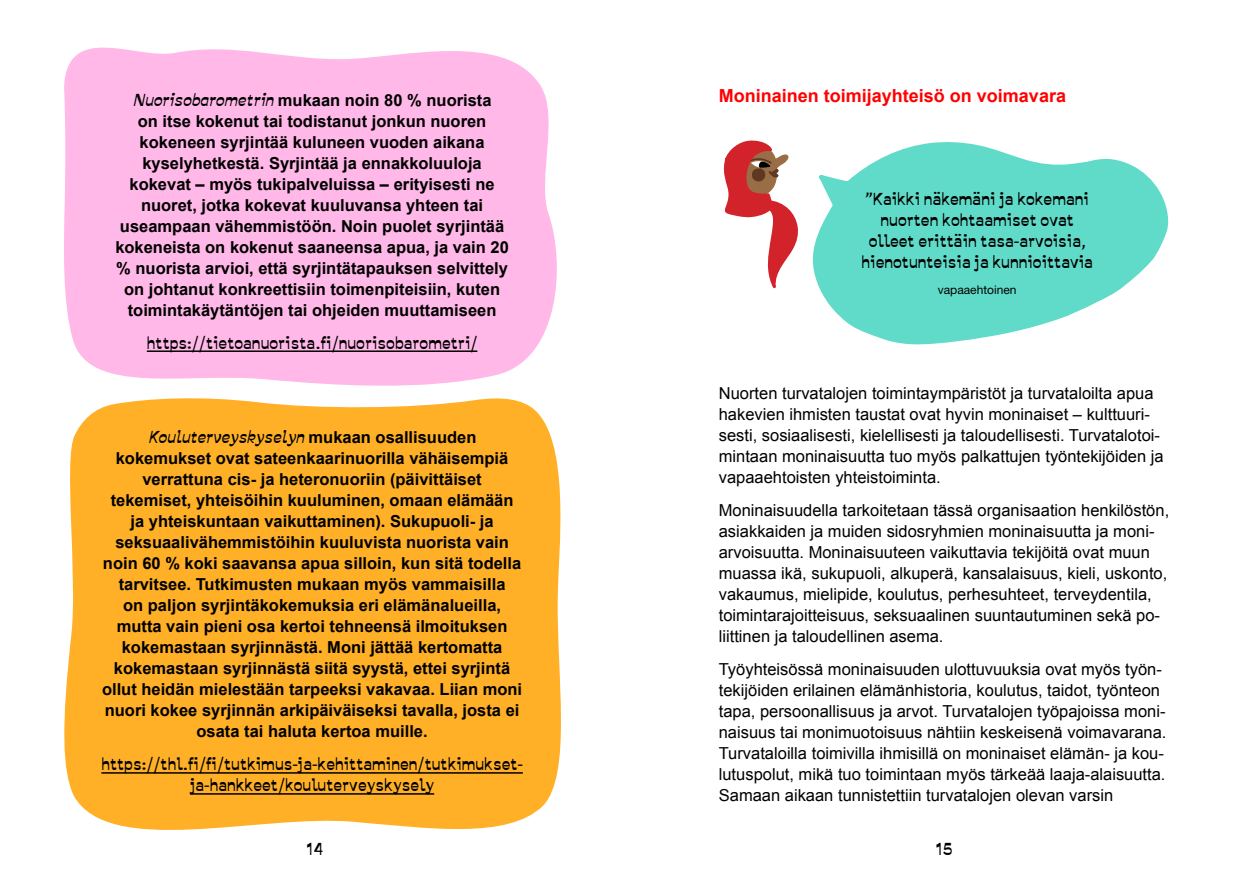
<style>
.page{position:relative;width:1259px;height:893px;background:#fff}
.page>*{position:absolute;margin:0;border:0;box-sizing:border-box;transform-origin:0 0}
.O2{font:700 18px "Arial";color:#f00}
.Laatikkoteksti{font:700 16.5px/21px "Arial";color:#000;text-align:center}
.Leipis{font:16.5px/21px "Arial";color:#000}
.Laatikkoteksti-2{font:16.5px/21px "Savate";color:#000;text-align:center}
.Alaviite{font:12px "Helvetica Neue LT Std";color:#000}
.s1{font-family:"Savate Italique";font-weight:400}
</style>
<div class="page">
<div style="left:64px;top:398px;width:497px;height:432px;background:#ffb026"></div>
<svg style="left:64px;top:47px;width:493px;height:339px;background:#ffbce9"></svg>
<hr style="left:147px;top:350px;width:330px;height:2px;background:#000">
<hr style="left:101px;top:772px;width:422px;height:2px;background:#000">
<hr style="left:190px;top:793px;width:244px;height:2px;background:#000">
<svg style="left:723px;top:140px;width:75px;height:149px"></svg>
<svg style="left:812px;top:142px;width:357px;height:203px;fill:#61dbc9"></svg>
<p class="Laatikkoteksti" style="left:115px;top:90px;width:395px"><span class="s1">Nuorisobarometrin</span> mukaan noin 80 % nuorista<br>on itse kokenut tai todistanut jonkun nuoren kokeneen syrjintää kuluneen vuoden aikana kyselyhetkestä. Syrjintää ja ennakkoluuloja kokevat – myös tukipalveluissa – erityisesti ne nuoret, jotka kokevat kuuluvansa yhteen tai useampaan vähemmistöön. Noin puolet syrjintää kokeneista on kokenut saaneensa apua, ja vain 20 % nuorista arvioi, että syrjintätapauksen selvittely on johtanut konkreettisiin toimenpiteisiin, kuten toimintakäytäntöjen tai ohjeiden muuttamiseen</p>
<p class="Laatikkoteksti-2" style="left:147px;top:332px;width:332px">https://tietoanuorista.fi/nuorisobarometri/</p>
<p class="Laatikkoteksti" style="left:102px;top:428px;width:422px"><span class="s1">Kouluterveyskyselyn</span> mukaan osallisuuden kokemukset ovat sateenkaarinuorilla vähäisempiä verrattuna cis- ja heteronuoriin (päivittäiset tekemiset, yhteisöihin kuuluminen, omaan elämään ja yhteiskuntaan vaikuttaminen). Sukupuoli- ja seksuaalivähemmistöihin kuuluvista nuorista vain noin 60 % koki saavansa apua silloin, kun sitä todella tarvitsee. Tutkimusten mukaan myös vammaisilla<br>on paljon syrjintäkokemuksia eri elämänalueilla, mutta vain pieni osa kertoi tehneensä ilmoituksen kokemastaan syrjinnästä. Moni jättää kertomatta kokemastaan syrjinnästä siitä syystä, ettei syrjintä ollut heidän mielestään tarpeeksi vakavaa. Liian moni nuori kokee syrjinnän arkipäiväiseksi tavalla, josta ei osata tai haluta kertoa muille.</p>
<p class="Laatikkoteksti-2" style="left:101px;top:754px;width:423px">https://thl.fi/fi/tutkimus-ja-kehittaminen/tutkimukset&shy;ja-hankkeet/kouluterveyskysely</p>
<h2 class="O2" style="left:719px;top:84px;width:349px">Moninainen toimijayhteisö on voimavara</h2>
<p class="Laatikkoteksti-2" style="left:861px;top:188px;width:233px">”Kaikki näkemäni ja kokemani nuorten kohtaamiset ovat olleet erittäin tasa-arvoisia, hienotunteisia ja kunnioittavia</p>
<p class="Alaviite" style="left:938px;top:283px;width:80px">vapaaehtoinen</p>
<p class="Leipis" style="left:719px;top:383px;width:446px">Nuorten turvatalojen toimintaympäristöt ja turvataloilta apua hakevien ihmisten taustat ovat hyvin moninaiset – kulttuuri&shy;sesti, sosiaalisesti, kielellisesti ja taloudellisesti. Turvatalotoi&shy;mintaan moninaisuutta tuo myös palkattujen työntekijöiden ja vapaaehtoisten yhteistoiminta.</p>
<p class="Leipis" style="left:719px;top:500px;width:452px">Moninaisuudella tarkoitetaan tässä organisaation henkilöstön, asiakkaiden ja muiden sidosryhmien moninaisuutta ja moni&shy;arvoisuutta. Moninaisuuteen vaikuttavia tekijöitä ovat muun muassa ikä, sukupuoli, alkuperä, kansalaisuus, kieli, uskonto, vakaumus, mielipide, koulutus, perhesuhteet, terveydentila, toimintarajoitteisuus, seksuaalinen suuntautuminen sekä po&shy;liittinen ja taloudellinen asema.</p>
<p class="Leipis" style="left:719px;top:659px;width:449px">Työyhteisössä moninaisuuden ulottuvuuksia ovat myös työn&shy;tekijöiden erilainen elämänhistoria, koulutus, taidot, työnteon tapa, persoonallisuus ja arvot. Turvatalojen työpajoissa moni&shy;naisuus tai monimuotoisuus nähtiin keskeisenä voimavarana.<br>Turvataloilla toimivilla ihmisillä on moninaiset elämän- ja kou&shy;lutuspolut, mikä tuo toimintaan myös tärkeää laaja-alaisuutta.<br>Samaan aikaan tunnistettiin turvatalojen olevan varsin</p>
<p class="Laatikkoteksti-2" style="left:306px;top:838px;width:19px">14</p>
<p class="Laatikkoteksti-2" style="left:935px;top:838px;width:19px">15</p>
</div>
